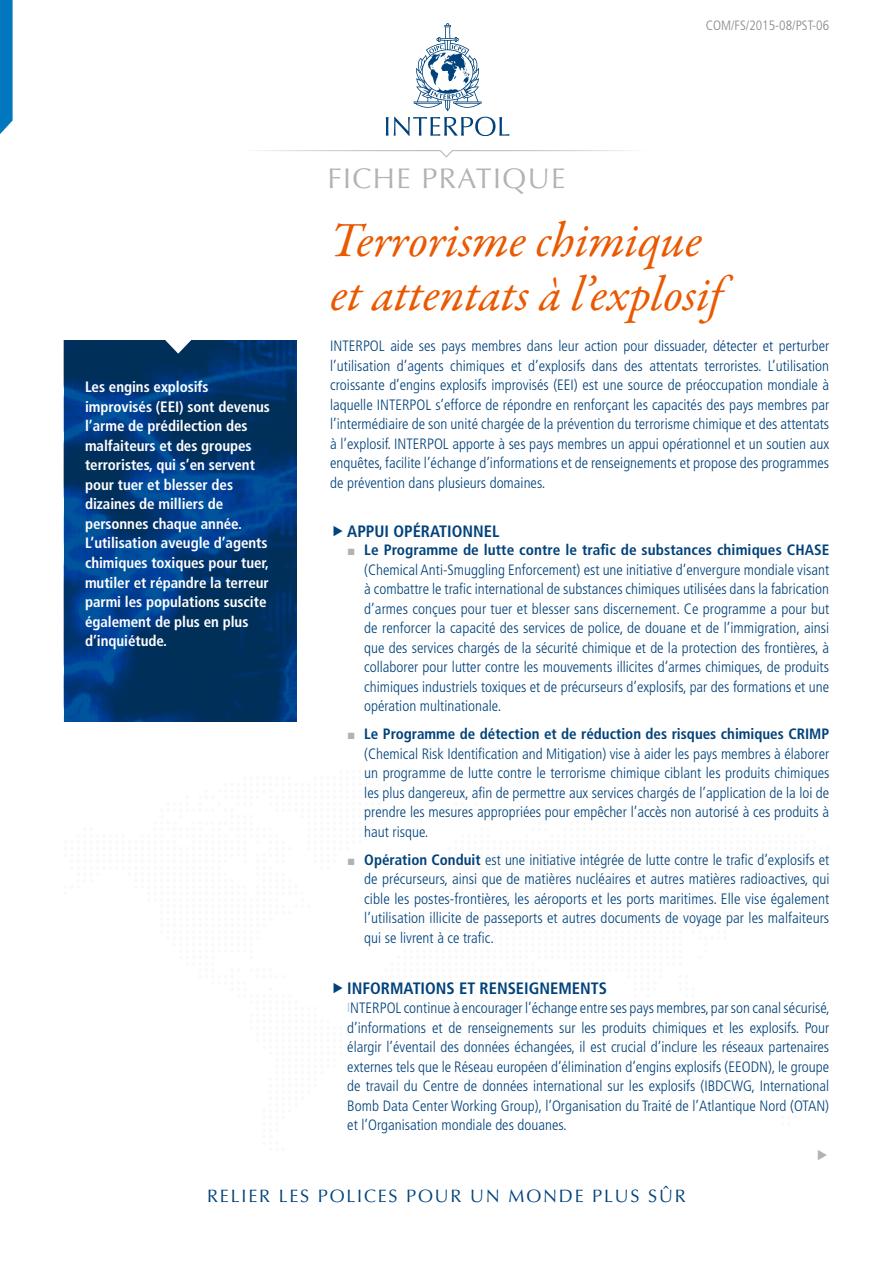
<style>
.page{position:relative;width:893px;height:1263px;background:#fff}
.page>*{position:absolute;margin:0;border:0;box-sizing:border-box;transform-origin:0 0}
.Factsheet_Title{font:italic 49.5px "Garamond Premr Pro";letter-spacing:-.005em;color:#ea5901}
.t1{font:28.5px "Optima LT Std";letter-spacing:.05em;color:#b1b2b3}
.t2{font:18px "Optima LT Std";letter-spacing:.1em;color:#00427b}
.t3{font:700 condensed 16.5px "Frutiger LT Std";color:#00427b}
.plaintext{font:300 condensed 15px/19.5px "Frutiger LT Std";color:#00427b;text-align:justify}
.intro{font:700 condensed 15px/19.5px "Frutiger LT Std";letter-spacing:-.005em;color:#fff}
.ref_number{font:300 condensed 13.5px "Frutiger LT Std";color:#868786}
.s1{font-family:"Arial";font-weight:400;font-stretch:normal;font-size:13.5px;color:#b1b2b3}
.s2{font-weight:700}
.s3{font-size:13.5px;color:#b1b2b3}
</style>
<div class="page">
<svg style="left:259px;top:150px;width:373px;height:8px"></svg>
<svg style="left:414px;top:23px;width:68px;height:88px"></svg>
<svg style="left:386px;top:117px;width:2px;height:19px"></svg>
<svg style="left:394px;top:117px;width:115px;height:19px"></svg>
<svg style="left:0;top:0;width:13px;height:134px;background:#1481c3"></svg>
<img style="left:64px;top:340px;width:232px;height:381px">
<svg style="left:163px;top:340px;width:31px;height:14px"></svg>
<h2 class="t1" style="left:327px;top:162px;width:240px">FICHE PRATIQUE</h2>
<p class="ref_number" style="left:706px;top:17px;width:125px">COM/FS/2015-08/PST-06</p>
<p class="intro" style="left:85px;top:378px;width:186px">Les engins explosifs improvisés (EEI) sont devenus l’arme de prédilection des malfaiteurs et des groupes terroristes, qui s’en servent pour tuer et blesser des dizaines de milliers de personnes chaque année.<br>L’utilisation aveugle d’agents chimiques toxiques pour tuer, mutiler et répandre la terreur parmi les populations suscite également de plus en plus d’inquiétude.</p>
<p class="Factsheet_Title" style="left:330px;top:210px;width:373px">Terrorisme chimique</p>
<p class="Factsheet_Title" style="left:330px;top:264px;width:393px">et attentats à l’explosif</p>
<p class="plaintext" style="left:330px;top:337px;width:500px">INTERPOL aide ses pays membres dans leur action pour dissuader, détecter et perturber l’utilisation d’agents chimiques et d’explosifs dans des attentats terroristes. L’utilisation croissante d’engins explosifs improvisés (EEI) est une source de préoccupation mondiale à laquelle INTERPOL s’efforce de répondre en renforçant les capacités des pays membres par l’intermédiaire de son unité chargée de la prévention du terrorisme chimique et des attentats à l’explosif. INTERPOL apporte à ses pays membres un appui opérationnel et un soutien aux enquêtes, facilite l’échange d’informations et de renseignements et propose des programmes de prévention dans plusieurs domaines.</p>
<p class="t3" style="left:347px;top:522px;width:154px">APPUI OPÉRATIONNEL</p>
<p class="plaintext" style="left:364px;top:540px;width:467px;text-indent:-17px"><span class="s1">■</span> <span class="s2">Le Programme de lutte contre le trafic de substances chimiques CHASE </span>(Chemical Anti-Smuggling Enforcement) est une initiative d’envergure mondiale visant à combattre le trafic international de substances chimiques utilisées dans la fabrication d’armes conçues pour tuer et blesser sans discernement. Ce programme a pour but de renforcer la capacité des services de police, de douane et de l’immigration, ainsi que des services chargés de la sécurité chimique et de la protection des frontières, à collaborer pour lutter contre les mouvements illicites d’armes chimiques, de produits chimiques industriels toxiques et de précurseurs d’explosifs, par des formations et une opération multinationale.</p>
<p class="plaintext" style="left:364px;top:724px;width:467px;text-indent:-17px"><span class="s1">■</span> <span class="s2">Le Programme de détection et de réduction des risques chimiques CRIMP </span>(Chemical Risk Identification and Mitigation) vise à aider les pays membres à élaborer un programme de lutte contre le terrorisme chimique ciblant les produits chimiques les plus dangereux, afin de permettre aux services chargés de l’application de la loi de prendre les mesures appropriées pour empêcher l’accès non autorisé à ces produits à haut risque.</p>
<p class="plaintext" style="left:364px;top:850px;width:467px;text-indent:-17px"><span class="s1">■</span> <span class="s2">Opération Conduit</span> est une initiative intégrée de lutte contre le trafic d’explosifs et de précurseurs, ainsi que de matières nucléaires et autres matières radioactives, qui cible les postes-frontières, les aéroports et les ports maritimes. Elle vise également l’utilisation illicite de passeports et autres documents de voyage par les malfaiteurs qui se livrent à ce trafic.</p>
<p class="t3" style="left:347px;top:978px;width:261px">INFORMATIONS ET RENSEIGNEMENTS</p>
<p class="plaintext" style="left:347px;top:998px;width:484px"><span class="s3">I</span>NTERPOL continue à encourager l’échange entre ses pays membres, par son canal sécurisé, d’informations et de renseignements sur les produits chimiques et les explosifs. Pour élargir l’éventail des données échangées, il est crucial d’inclure les réseaux partenaires externes tels que le Réseau européen d’élimination d’engins explosifs (EEODN), le groupe de travail du Centre de données international sur les explosifs (IBDCWG, International Bomb Data Center Working Group), l’Organisation du Traité de l’Atlantique Nord (OTAN) et l’Organisation mondiale des douanes.</p>
<p class="t2" style="left:207px;top:1185px;width:480px">RELIER LES POLICES POUR UN MONDE PLUS SÛR</p>
</div>
